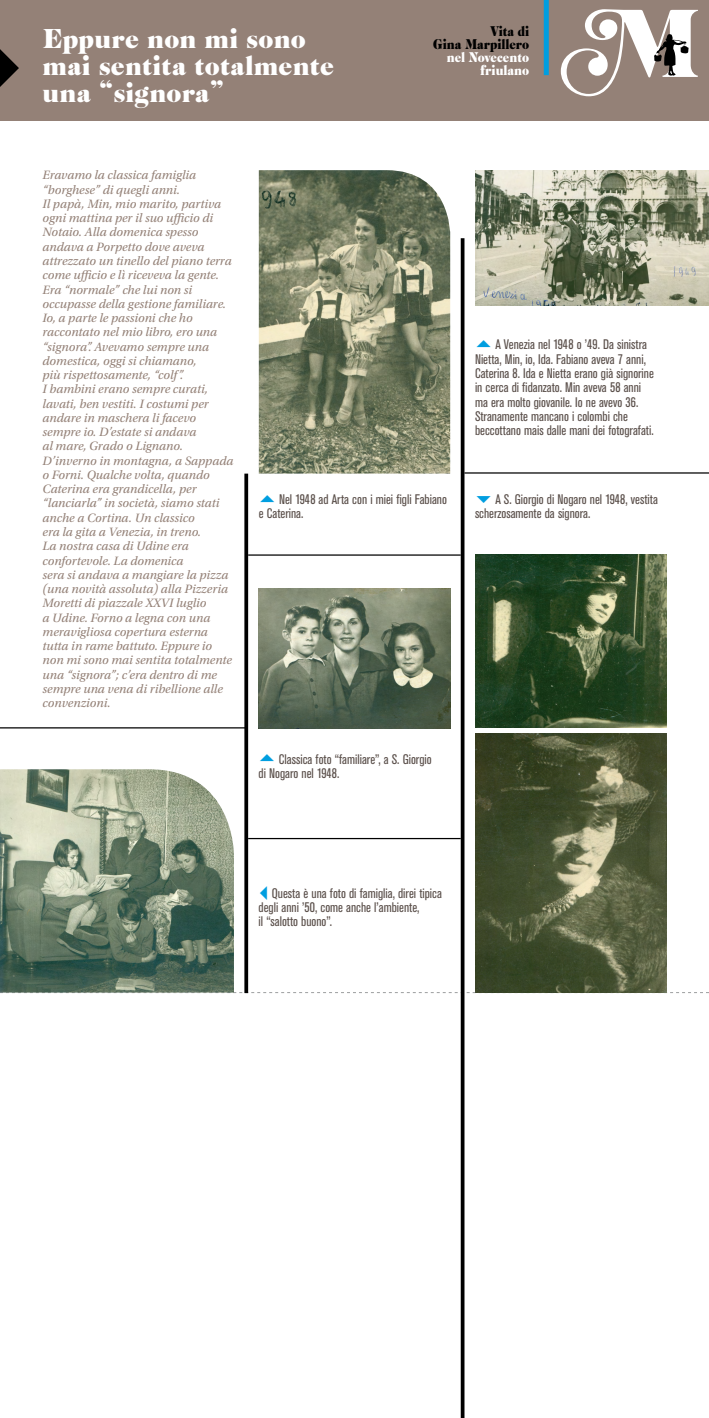
<style>
.page{position:relative;width:709px;height:1418px;background:#fff}
.page>*{position:absolute;margin:0;border:0;box-sizing:border-box;transform-origin:0 0}
.t1{font:25px/27px "Cabernet JF";letter-spacing:.01em;color:#fff}
.t2{font:condensed 13.75px/14.2px "Akzidenz Grotesk BE";color:#5a4f4a}
.t3{font:12.88px/13px "Cabernet JF";color:#000;text-align:right;scale:.91 1}
.t4{font:12.88px/13px "Cabernet JF";color:#fff;text-align:right;scale:.91 1}
.t5{font:italic 12.75px/14.2px "Utopia Std";color:#948177}
</style>
<div class="page">
<svg style="left:0;top:992px;width:709px;height:1px"></svg>
<img style="left:475px;top:554px;width:191px;height:173px">
<div style="left:0;top:0;width:709px;height:120px;background:#948177"></div>
<svg style="left:561px;top:9px;width:137px;height:87px"></svg>
<svg style="left:244px;top:473px;width:4px;height:520px;background:#191919"></svg>
<hr style="left:461px;top:238px;width:3px;height:1179px;background:#000">
<hr style="left:248px;top:554px;width:213px;height:1px;background:#000">
<hr style="left:248px;top:838px;width:213px;height:1px;background:#000">
<div style="left:544px;top:0;width:5px;height:75px;background:#009ee0"></div>
<hr style="left:0;top:727px;width:246px;height:1px;background:#000">
<img style="left:0;top:769px;width:234px;height:223px">
<img style="left:259px;top:170px;width:191px;height:303px">
<img style="left:475px;top:170px;width:234px;height:135px">
<img style="left:475px;top:734px;width:191px;height:258px">
<img style="left:259px;top:588px;width:191px;height:140px">
<hr style="left:464px;top:472px;width:245px;height:1px;background:#000">
<svg style="left:0;top:49px;width:19px;height:38px"></svg>
<h1 class="t1" style="left:43px;top:24px;width:293px">Eppure non mi sono mai sentita totalmente una “signora”</h1>
<p class="t3" style="left:433px;top:24px;width:107px">Vita di<br>Gina Marpillero</p>
<p class="t4" style="left:447px;top:50px;width:92px">nel Novecento friulano</p>
<p class="t5" style="left:43px;top:168px;width:192px">Eravamo la classica famiglia “borghese” di quegli anni.<br>Il papà, Min, mio marito, partiva ogni mattina per il suo ufficio di<br>Notaio. Alla domenica spesso andava a Porpetto dove aveva attrezzato un tinello del piano terra come ufficio e lì riceveva la gente.<br>Era “normale” che lui non si occupasse della gestione familiare.<br>Io, a parte le passioni che ho raccontato nel mio libro, ero una “signora”. Avevamo sempre una domestica, oggi si chiamano,<br>più rispettosamente, “colf”.<br>I bambini erano sempre curati, lavati, ben vestiti. I costumi per andare in maschera li facevo sempre io. D’estate si andava<br>al mare, Grado o Lignano.<br>D’inverno in montagna, a Sappada o Forni. Qualche volta, quando<br>Caterina era grandicella, per “lanciarla” in società, siamo stati anche a Cortina. Un classico<br>era la gita a Venezia, in treno.<br>La nostra casa di Udine era confortevole. La domenica<br>sera si andava a mangiare la pizza (una novità assoluta) alla Pizzeria<br>Moretti di piazzale XXVI luglio<br>a Udine. Forno a legna con una meravigliosa copertura esterna tutta in rame battuto. Eppure io non mi sono mai sentita totalmente una “signora”; c’era dentro di me sempre una vena di ribellione alle convenzioni.</p>
<p class="t2" style="left:259px;top:492px;width:190px;text-indent:20px">Nel 1948 ad Arta con i miei figli Fabiano e Caterina.</p>
<p class="t2" style="left:258px;top:752px;width:175px;text-indent:20px">Classica foto “familiare”, a S. Giorgio di Nogaro nel 1948.</p>
<p class="t2" style="left:475px;top:338px;width:180px;text-indent:20px">A Venezia nel 1948 o ’49. Da sinistra Nietta, Min, io, Ida. Fabiano aveva 7 anni, Caterina 8. Ida e Nietta erano già signorine in cerca di fidanzato. Min aveva 58 anni ma era molto giovanile. Io ne avevo 36.<br>Stranamente mancano i colombi che beccottano mais dalle mani dei fotografati.</p>
<p class="t2" style="left:475px;top:492px;width:184px;text-indent:20px">A S. Giorgio di Nogaro nel 1948, vestita scherzosamente da signora.</p>
<p class="t2" style="left:258px;top:886px;width:185px;text-indent:13px">Questa è una foto di famiglia, direi tipica degli anni ’50, come anche l’ambiente,<br>il “salotto buono”.</p>
</div>
